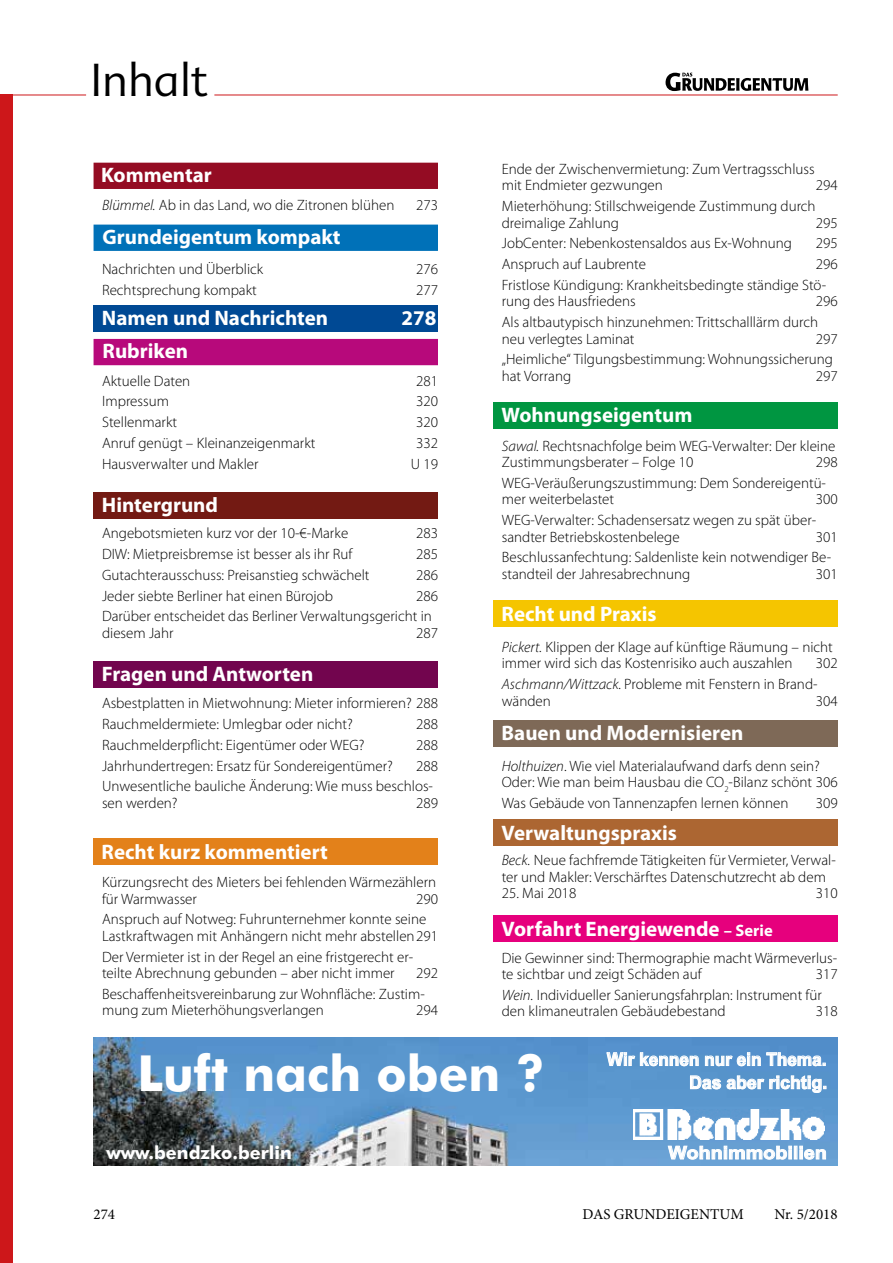
<style>
.page{position:relative;width:893px;height:1263px;background:#fff}
.page>*{position:absolute;margin:0;border:0;box-sizing:border-box;transform-origin:0 0}
.t1{font:500 49.65px "Futura BT";color:#fff}
.t2{font:300 45px "Advert";color:#000}
.t3{font:700 21px "Myriad Pro";color:#fff}
.t4{font:700 18px/23.2px "Arial";color:#fff;text-align:right;scale:.96 1}
.t5{font:500 18px "Futura BT";color:#fff}
.t6{font:700 18px "Arial";color:#fff;scale:1.1 1}
.t7{font:300 15px/20.7px "Myriad Pro";color:#000}
.t8{font:15px "Minion Pro";color:#000}
.s1{font-style:italic}
.s2{font-size:16.5px}
</style>
<div class="page">
<hr style="left:214px;top:95px;width:624px;height:1px;background:#cd171a">
<div style="left:0;top:95px;width:13px;height:1168px;background:#cd171a"></div>
<svg style="left:666px;top:73px;width:142px;height:18px"></svg>
<hr style="left:0;top:95px;width:86px;height:1px;background:#cd171a">
<div style="left:94px;top:163px;width:344px;height:26px;background:#940c23"></div>
<div style="left:94px;top:339px;width:344px;height:26px;background:#b7097b"></div>
<div style="left:94px;top:225px;width:344px;height:26px;background:#0071b8;border:2px solid #0071b8"></div>
<div style="left:94px;top:305px;width:344px;height:27px;background:#004994"></div>
<div style="left:94px;top:492px;width:344px;height:26px;background:#731a13"></div>
<div style="left:94px;top:661px;width:344px;height:26px;background:#72054e"></div>
<div style="left:94px;top:839px;width:344px;height:26px;background:#e3811a"></div>
<div style="left:493px;top:601px;width:345px;height:26px;background:#f5c500"></div>
<div style="left:493px;top:402px;width:345px;height:26px;background:#009641"></div>
<div style="left:493px;top:720px;width:345px;height:26px;background:#7e6957"></div>
<div style="left:493px;top:820px;width:345px;height:26px;background:#ac6632"></div>
<img style="left:94px;top:1037px;width:495px;height:128px">
<img style="left:589px;top:1037px;width:249px;height:128px">
<img style="left:633px;top:1109px;width:192px;height:30px">
<svg style="left:668px;top:1146px;width:158px;height:13px;background:#9cc0e2"></svg>
<svg style="left:607px;top:1052px;width:92px;height:14px"></svg>
<svg style="left:705px;top:1052px;width:120px;height:14px;background:#8cb4dc"></svg>
<svg style="left:690px;top:1075px;width:31px;height:14px"></svg>
<svg style="left:727px;top:1075px;width:99px;height:18px;background:#87b3da"></svg>
<div style="left:493px;top:915px;width:345px;height:27px;background:#e6007d"></div>
<h2 class="t2" style="left:90px;top:54px;width:119px">Inhalt</h2>
<h3 class="t3" style="left:101px;top:161px;width:112px">Kommentar</h3>
<p class="t7" style="left:102px;top:194px;width:294px"><span class="s1">Blümmel.</span> Ab in das Land, wo die Zitronen blühen</p>
<p class="t7" style="left:416px;top:194px;width:23px">273</p>
<h3 class="t3" style="left:103px;top:223px;width:240px">Grundeigentum kompakt</h3>
<p class="t7" style="left:102px;top:258px;width:163px">Nachrichten und Überblick</p>
<p class="t7" style="left:416px;top:258px;width:23px">276</p>
<p class="t7" style="left:102px;top:279px;width:156px">Rechtsprechung kompakt</p>
<p class="t7" style="left:416px;top:279px;width:23px">277</p>
<h3 class="t3" style="left:102px;top:304px;width:228px">Namen und Nachrichten</h3>
<h3 class="t3" style="left:401px;top:304px;width:36px">278</h3>
<h3 class="t3" style="left:103px;top:338px;width:87px">Rubriken</h3>
<p class="t7" style="left:102px;top:370px;width:90px">Aktuelle Daten</p>
<p class="t7" style="left:416px;top:370px;width:23px">281</p>
<p class="t7" style="left:102px;top:391px;width:68px">Impressum</p>
<p class="t7" style="left:416px;top:391px;width:23px">320</p>
<p class="t7" style="left:102px;top:412px;width:77px">Stellenmarkt</p>
<p class="t7" style="left:416px;top:412px;width:23px">320</p>
<p class="t7" style="left:102px;top:432px;width:215px">Anruf genügt – Kleinanzeigenmarkt</p>
<p class="t7" style="left:416px;top:432px;width:23px">332</p>
<p class="t7" style="left:102px;top:453px;width:158px">Hausverwalter und Makler</p>
<p class="t7" style="left:411px;top:453px;width:29px">U 19</p>
<h3 class="t3" style="left:102px;top:491px;width:118px">Hintergrund</h3>
<p class="t7" style="left:102px;top:523px;width:248px">Angebotsmieten kurz vor der 10-€-Marke</p>
<p class="t7" style="left:416px;top:523px;width:23px">283</p>
<p class="t7" style="left:102px;top:544px;width:252px">DIW: Mietpreisbremse ist besser als ihr Ruf</p>
<p class="t7" style="left:416px;top:544px;width:23px">285</p>
<p class="t7" style="left:102px;top:564px;width:269px">Gutachterausschuss: Preisanstieg schwächelt</p>
<p class="t7" style="left:416px;top:564px;width:23px">286</p>
<p class="t7" style="left:102px;top:585px;width:232px">Jeder siebte Berliner hat einen Bürojob</p>
<p class="t7" style="left:102px;top:585px;width:337px;text-indent:314px">286<br>Darüber entscheidet das Berliner Verwaltungsgericht in</p>
<p class="t7" style="left:102px;top:622px;width:73px">diesem Jahr</p>
<p class="t7" style="left:416px;top:622px;width:23px">287</p>
<h3 class="t3" style="left:102px;top:660px;width:213px">Fragen und Antworten</h3>
<p class="t7" style="left:102px;top:693px;width:337px">Asbestplatten in Mietwohnung: Mieter informieren? 288<br>Rauchmeldermiete: Umlegbar oder nicht?</p>
<p class="t7" style="left:416px;top:713px;width:23px">288</p>
<p class="t7" style="left:102px;top:734px;width:264px">Rauchmelderpflicht: Eigentümer oder WEG?</p>
<p class="t7" style="left:416px;top:734px;width:23px">288</p>
<p class="t7" style="left:102px;top:755px;width:292px">Jahrhundertregen: Ersatz für Sondereigentümer?</p>
<p class="t7" style="left:102px;top:755px;width:337px;text-indent:314px">288<br>Unwesentliche bauliche Änderung: Wie muss beschlos-</p>
<p class="t7" style="left:102px;top:792px;width:77px">sen werden?</p>
<p class="t7" style="left:416px;top:792px;width:23px">289</p>
<h3 class="t3" style="left:102px;top:838px;width:228px">Recht kurz kommentiert</h3>
<p class="t7" style="left:102px;top:874px;width:336px;line-height:16.5px">Kürzungsrecht des Mieters bei fehlenden Wärmezählern für Warmwasser</p>
<p class="t7" style="left:102px;top:888px;width:337px;text-indent:314px">290<br>Anspruch auf Notweg: Fuhrunternehmer konnte seine</p>
<p class="t7" style="left:102px;top:925px;width:337px">Lastkraftwagen mit Anhängern nicht mehr abstellen291<br>Der Vermieter ist in der Regel an eine fristgerecht er-</p>
<p class="t7" style="left:102px;top:963px;width:294px">teilte Abrechnung gebunden – aber nicht immer</p>
<p class="t7" style="left:102px;top:963px;width:337px;text-indent:314px">292<br>Beschaffenheitsvereinbarung zur Wohnfläche: Zustim-</p>
<p class="t7" style="left:102px;top:1000px;width:223px">mung zum Mieterhöhungsverlangen</p>
<p class="t7" style="left:416px;top:1000px;width:23px">294</p>
<p class="t7" style="left:502px;top:160px;width:314px;line-height:16.5px">Ende der Zwischenvermietung: Zum Vertragsschluss mit Endmieter gezwungen</p>
<p class="t7" style="left:816px;top:175px;width:23px">294</p>
<p class="t7" style="left:502px;top:198px;width:315px;line-height:16.5px">Mieterhöhung: Stillschweigende Zustimmung durch dreimalige Zahlung</p>
<p class="t7" style="left:816px;top:212px;width:23px">295</p>
<p class="t7" style="left:502px;top:233px;width:292px">JobCenter: Nebenkostensaldos aus Ex-Wohnung</p>
<p class="t7" style="left:816px;top:233px;width:23px">295</p>
<p class="t7" style="left:502px;top:254px;width:146px">Anspruch auf Laubrente</p>
<p class="t7" style="left:502px;top:254px;width:337px;text-indent:314px">296<br>Fristlose Kündigung: Krankheitsbedingte ständige Stö-</p>
<p class="t7" style="left:502px;top:291px;width:135px">rung des Hausfriedens</p>
<p class="t7" style="left:502px;top:291px;width:337px;text-indent:314px">296<br>Als altbautypisch hinzunehmen: Trittschalllärm durch</p>
<p class="t7" style="left:502px;top:328px;width:134px">neu verlegtes Laminat</p>
<p class="t7" style="left:502px;top:328px;width:337px;text-indent:314px">297 „Heimliche“ Tilgungsbestimmung: Wohnungssicherung</p>
<p class="t7" style="left:502px;top:365px;width:71px">hat Vorrang</p>
<p class="t7" style="left:816px;top:365px;width:23px">297</p>
<h3 class="t3" style="left:502px;top:401px;width:192px">Wohnungseigentum</h3>
<p class="t7" style="left:502px;top:437px;width:335px;line-height:16.5px"><span class="s1">Sawal.</span> Rechtsnachfolge beim WEG-Verwalter: Der kleine<br>Zustimmungsberater – Folge 10</p>
<p class="t7" style="left:502px;top:452px;width:337px;text-indent:314px">298<br>WEG-Veräußerungszustimmung: Dem Sondereigentü-</p>
<p class="t7" style="left:502px;top:489px;width:114px">mer weiterbelastet</p>
<p class="t7" style="left:502px;top:489px;width:337px;text-indent:314px">300<br>WEG-Verwalter: Schadensersatz wegen zu spät über-</p>
<p class="t7" style="left:502px;top:526px;width:179px">sandter Betriebskostenbelege</p>
<p class="t7" style="left:502px;top:526px;width:337px;text-indent:314px">301<br>Beschlussanfechtung: Saldenliste kein notwendiger Be-</p>
<p class="t7" style="left:502px;top:563px;width:190px">standteil der Jahresabrechnung</p>
<p class="t7" style="left:816px;top:563px;width:23px">301</p>
<h3 class="t3" style="left:502px;top:600px;width:157px">Recht und Praxis</h3>
<p class="t7" style="left:502px;top:638px;width:333px;line-height:16.5px"><span class="s1">Pickert.</span> Klippen der Klage auf künftige Räumung – nicht immer wird sich das Kostenrisiko auch auszahlen</p>
<p class="t7" style="left:502px;top:653px;width:337px;text-indent:314px">302<br><span class="s1">Aschmann/Wittzack.</span> Probleme mit Fenstern in Brand-</p>
<p class="t7" style="left:502px;top:690px;width:51px">wänden</p>
<p class="t7" style="left:816px;top:690px;width:23px">304</p>
<h3 class="t3" style="left:502px;top:719px;width:243px">Bauen und Modernisieren</h3>
<p class="t7" style="left:502px;top:757px;width:337px;line-height:16.5px"><span class="s1">Holthuizen</span>. Wie viel Materialaufwand darfs denn sein?<br>Oder: Wie man beim Hausbau die CO<sub>2</sub>-Bilanz schönt 306</p>
<p class="t7" style="left:502px;top:792px;width:288px">Was Gebäude von Tannenzapfen lernen können</p>
<p class="t7" style="left:816px;top:792px;width:23px">309</p>
<h3 class="t3" style="left:502px;top:819px;width:177px">Verwaltungspraxis</h3>
<p class="t7" style="left:502px;top:852px;width:336px;line-height:16.5px"><span class="s1">Beck.</span> Neue fachfremde Tätigkeiten für Vermieter, Verwal&shy;ter und Makler: Verschärftes Datenschutzrecht ab dem</p>
<p class="t7" style="left:502px;top:882px;width:76px">25. Mai 2018</p>
<p class="t7" style="left:816px;top:882px;width:23px">310</p>
<h3 class="t3" style="left:502px;top:915px;width:273px">Vorfahrt Energiewende <span class="s2">– Serie</span></h3>
<p class="t7" style="left:502px;top:949px;width:337px;line-height:16.5px">Die Gewinner sind: Thermographie macht Wärmeverlus&shy;te sichtbar und zeigt Schäden auf</p>
<p class="t7" style="left:502px;top:963px;width:337px;text-indent:314px">317<br><span class="s1">Wein.</span> Individueller Sanierungsfahrplan: Instrument für</p>
<p class="t7" style="left:502px;top:1001px;width:225px">den klimaneutralen Gebäudebestand</p>
<p class="t7" style="left:816px;top:1001px;width:23px">318</p>
<h1 class="t1" style="left:137px;top:1041px;width:409px">Luft nach oben ?</h1>
<p class="t4" style="left:607px;top:1049px;width:231px">Wir kennen nur ein Thema.<br>Das aber richtig.</p>
<p class="t5" style="left:106px;top:1141px;width:187px">www.bendzko.berlin</p>
<p class="t6" style="left:668px;top:1141px;width:146px">Wohnimmobilien</p>
<p class="t8" style="left:94px;top:1204px;width:23px">274</p>
<p class="t8" style="left:583px;top:1204px;width:163px">DAS GRUNDEIGENTUM</p>
<p class="t8" style="left:774px;top:1204px;width:65px">Nr. 5/2018</p>
</div>
